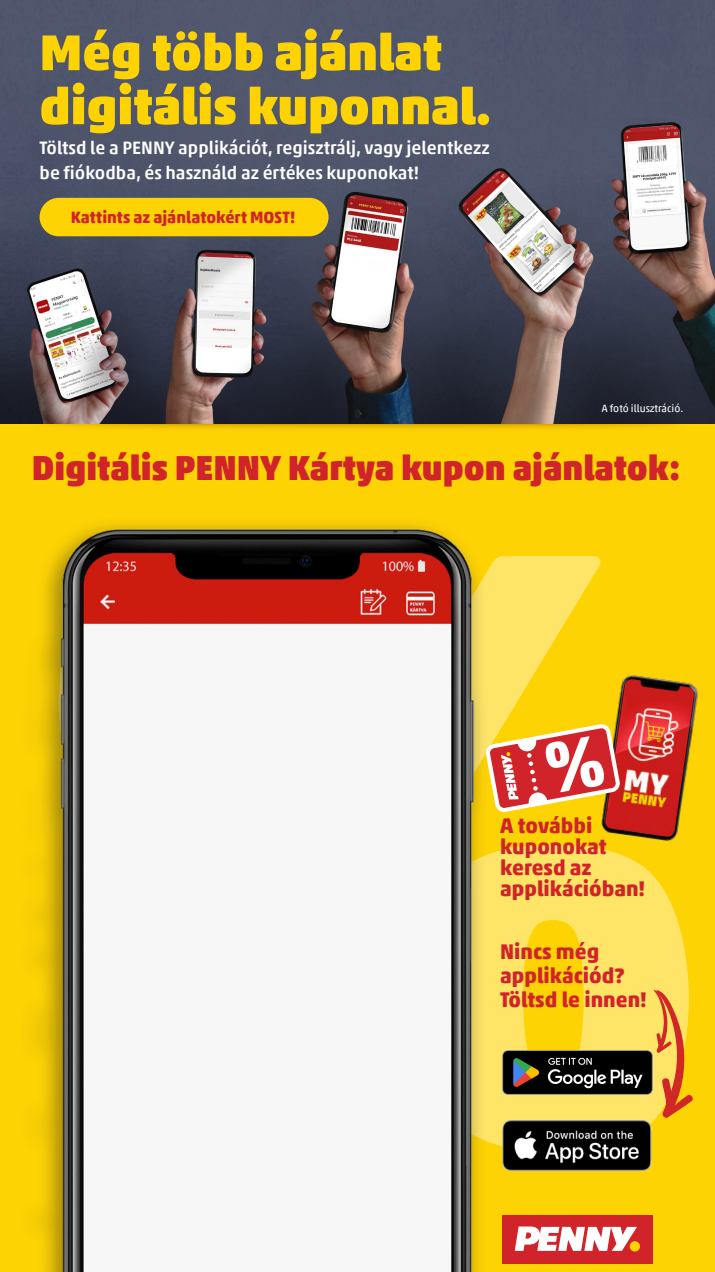
<style>
.page{position:relative;width:715px;height:1272px;background:#fff}
.page>*{position:absolute;margin:0;border:0;box-sizing:border-box;transform-origin:0 0}
.t1{font:900 862.5px "Akko For Penny";color:#fff}
.t2{font:900 51px "Akko For Penny";color:#fed304}
.t3{font:900 34.8px "Akko For Penny";color:#d1232a}
.t4{font:700 21.3px/20.9px "Akko For Penny";color:#d1232a}
.t5{font:500 18px/24.9px "Akko For Penny";color:#fff}
.t6{font:700 16.5px "Akko For Penny";color:#d1232a}
.t7{font:10.5px "Akko For Penny";color:#fff}
</style>
<div class="page">
<div style="left:0;top:420px;width:714px;height:851px;background:#fed304"></div>
<img style="left:605px;top:675px;width:94px;height:166px">
<svg style="left:605px;top:723px;width:15px;height:89px"></svg>
<svg style="left:32px;top:423px;width:650px;height:5px"></svg>
<img style="left:0;top:0;width:714px;height:423px">
<img style="left:605px;top:1120px;width:46px;height:50px">
<img style="left:605px;top:1050px;width:47px;height:44px">
<div style="left:40px;top:198px;width:288px;height:38px;background:#fed304;border-radius:19px"></div>
<svg style="left:653px;top:990px;width:40px;height:128px"></svg>
<img style="left:34px;top:523px;width:571px;height:748px">
<div style="left:502px;top:1214px;width:150px;height:49px;background:#d1232a"></div>
<div style="left:629px;top:1241px;width:10px;height:10px;background:#fed304;border-radius:50%"></div>
<svg style="left:514px;top:1226px;width:122px;height:24px"></svg>
<p class="t2" style="left:40px;top:21px;width:403px">Még több ajánlat</p>
<p class="t2" style="left:40px;top:75px;width:452px">digitális kuponnal.</p>
<p class="t5" style="left:40px;top:135px;width:451px">Töltsd le a PENNY applikációt, regisztrálj, vagy jelentkezz be fiókodba, és használd az értékes kuponokat!</p>
<p class="t6" style="left:71px;top:207px;width:226px">Kattints az ajánlatokért MOST!</p>
<p class="t7" style="left:601px;top:402px;width:83px">A fotó illusztráció.</p>
<p class="t3" style="left:32px;top:446px;width:650px">Digitális PENNY Kártya kupon ajánlatok:</p>
<h1 class="t1" style="left:24px;top:309px;width:700px">%</h1>
<p class="t4" style="left:500px;top:815px;width:147px">A további kuponokat keresd az applikációban!</p>
<p class="t4" style="left:500px;top:941px;width:101px">Nincs még</p>
<p class="t4" style="left:500px;top:964px;width:126px">applikációd?</p>
<p class="t4" style="left:500px;top:988px;width:148px">Töltsd le innen!</p>
</div>
